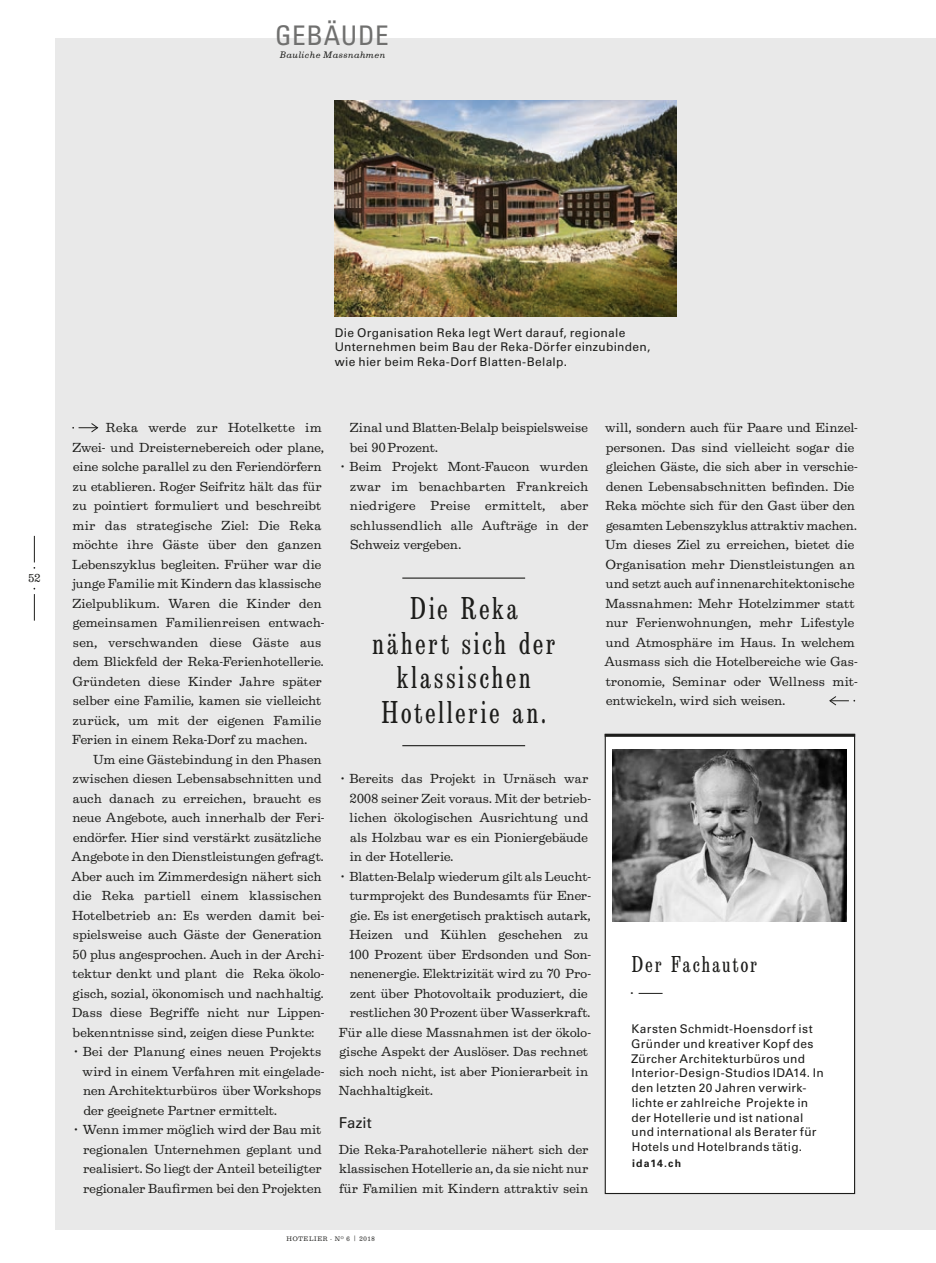
<style>
.page{position:relative;width:936px;height:1263px;background:#fff}
.page>*{position:absolute;margin:0;border:0;box-sizing:border-box;transform-origin:0 0}
.t1{font:33px/34.5px "Egizio URW Con";letter-spacing:.075em;color:#1d1d1b;text-align:center}
.t2{font:condensed 27px "Univers LT Pro";letter-spacing:.02em;color:#70706f}
.t3{font:24px "Egizio T Cond Ro 1";letter-spacing:.075em;color:#1d1d1b}
.t4{font:15px "Univers LT Pro 55 Roman";letter-spacing:.005em;color:#1d1d1b}
.t5{font:15px "Egizio URW";color:#1d1d1b}
.t6{font:13.65px/19.5px "Egizio URW";letter-spacing:.005em;color:#1d1d1b}
.t7{font:12px/14.7px "Univers LT Pro 55 Roman";letter-spacing:.025em;color:#1d1d1b}
.t8{font:12px "Egizio URW";color:#1d1d1b}
.t9{font:700 10.5px "Univers LT Pro 65";letter-spacing:.115em;color:#1d1d1b}
.t10{font:italic 9.75px "Egizio URW";letter-spacing:.055em;color:#1d1d1b}
.t11{font:6.75px "Egizio URW";letter-spacing:.105em;color:#1d1d1b}
</style>
<div class="page">
<div style="left:55px;top:38px;width:880px;height:1192px;background:#e9e9e9"></div>
<svg style="left:34px;top:536px;width:1px;height:33px"></svg>
<svg style="left:34px;top:588px;width:1px;height:33px"></svg>
<img style="left:334px;top:101px;width:342px;height:215px">
<svg style="left:72px;top:423px;width:26px;height:10px"></svg>
<hr style="left:402px;top:577px;width:123px;height:2px;background:#1d1d1b">
<hr style="left:402px;top:745px;width:123px;height:1px;background:#1d1d1b">
<svg style="left:829px;top:696px;width:26px;height:10px"></svg>
<div style="left:605px;top:734px;width:249px;height:459px;background:#fff"></div>
<svg style="left:638px;top:993px;width:24px;height:1px"></svg>
<div style="left:604px;top:734px;width:251px;height:460px;border:1px solid #1d1d1b"></div>
<img style="left:613px;top:749px;width:233px;height:173px">
<hr style="left:604px;top:734px;width:251px;height:3px;background:#1d1d1b">
<h2 class="t2" style="left:275px;top:18px;width:115px">GEBÄUDE</h2>
<p class="t10" style="left:280px;top:49px;width:107px">Bauliche Massnahmen</p>
<p class="t8" style="left:28px;top:572px;width:14px">52</p>
<p class="t7" style="left:335px;top:324px;width:317px">Die Organisation Reka legt Wert darauf, regionale<br>Unternehmen beim Bau der Reka-Dörfer einzubinden, wie hier beim Reka-Dorf Blatten-Belalp.</p>
<p class="t6" style="left:72px;top:418px;width:254px;text-indent:34px">Reka werde zur Hotelkette im Zwei- und Dreisternebereich oder plane, eine solche parallel zu den Feriendörfern zu etablieren. Roger Seifritz hält das für zu pointiert formuliert und beschreibt mir das strategische Ziel: Die Reka möchte ihre Gäste über den ganzen Lebenszyklus begleiten. Früher war die junge Familie mit Kindern das klassische Zielpublikum. Waren die Kinder den gemeinsamen Familienreisen entwach&shy;sen, verschwanden diese Gäste aus dem Blickfeld der Reka-Ferienhotellerie.<br>Gründeten diese Kinder Jahre später selber eine Familie, kamen sie vielleicht zurück, um mit der eigenen Familie Ferien in einem Reka-Dorf zu machen.</p>
<p class="t6" style="left:71px;top:750px;width:255px;text-indent:22px">Um eine Gästebindung in den Phasen zwischen diesen Lebensabschnitten und auch danach zu erreichen, braucht es neue Angebote, auch innerhalb der Feri&shy;endörfer. Hier sind verstärkt zusätzliche Angebote in den Dienstleistungen gefragt.<br>Aber auch im Zimmerdesign nähert sich die Reka partiell einem klassischen Hotelbetrieb an: Es werden damit bei&shy;spielsweise auch Gäste der Generation 50 plus angesprochen. Auch in der Archi&shy;tektur denkt und plant die Reka ökolo&shy;gisch, sozial, ökonomisch und nachhaltig.<br>Dass diese Begriffe nicht nur Lippen&shy;bekenntnisse sind, zeigen diese Punkte:</p>
<p class="t6" style="left:83px;top:1042px;width:243px;text-indent:-9px">• Bei der Planung eines neuen Projekts wird in einem Verfahren mit eingelade&shy;nen Architekturbüros über Workshops der geeignete Partner ermittelt.</p>
<p class="t6" style="left:83px;top:1120px;width:240px;text-align:justify;text-indent:-9px">• Wenn immer möglich wird der Bau mit regionalen Unternehmen geplant und realisiert. So liegt der Anteil beteiligter regionaler Baufirmen bei den Projekten</p>
<p class="t6" style="left:350px;top:418px;width:239px">Zinal und Blatten-Belalp beispielsweise bei 90Prozent.</p>
<p class="t6" style="left:349px;top:457px;width:240px;text-align:justify;text-indent:-9px">• Beim Projekt Mont-Faucon wurden zwar im benachbarten Frankreich niedrigere Preise ermittelt, aber schlussendlich alle Aufträge in der Schweiz vergeben.</p>
<h1 class="t1" style="left:372px;top:592px;width:184px">Die Reka nähert sich der klassischen<br>Hotellerie an.</h1>
<p class="t6" style="left:604px;top:418px;width:255px">will, sondern auch für Paare und Einzel&shy;personen. Das sind vielleicht sogar die gleichen Gäste, die sich aber in verschie&shy;denen Lebensabschnitten befinden. Die Reka möchte sich für den Gast über den gesamten Lebenszyklus attraktiv machen.<br>Um dieses Ziel zu erreichen, bietet die Organisation mehr Dienstleistungen an und setzt auch auf innenarchitektonische Massnahmen: Mehr Hotelzimmer statt nur Ferienwohnungen, mehr Lifestyle und Atmosphäre im Haus. In welchem Ausmass sich die Hotelbereiche wie Gas&shy;tronomie, Seminar oder Wellness mit&shy;entwickeln, wird sich weisen.</p>
<p class="t6" style="left:349px;top:769px;width:243px;text-indent:-9px">• Bereits das Projekt in Urnäsch war 2008 seiner Zeit voraus. Mit der betrieb&shy;lichen ökologischen Ausrichtung und als Holzbau war es ein Pioniergebäude in der Hotellerie.</p>
<p class="t6" style="left:340px;top:867px;width:252px">• Blatten-Belalp wiederum gilt als Leucht-</p>
<p class="t6" style="left:350px;top:886px;width:243px">turmprojekt des Bundesamts für Ener-</p>
<p class="t6" style="left:350px;top:906px;width:242px">gie. Es ist energetisch praktisch autark,</p>
<p class="t6" style="left:349px;top:925px;width:240px">Heizen und Kühlen geschehen zu</p>
<p class="t6" style="left:348px;top:945px;width:244px">100 Prozent über Erdsonden und Son-</p>
<p class="t6" style="left:349px;top:964px;width:243px">nenenergie. Elektrizität wird zu 70 Pro-</p>
<p class="t6" style="left:350px;top:984px;width:239px">zent über Photovoltaik produziert, die</p>
<p class="t6" style="left:349px;top:1003px;width:242px">restlichen 30 Prozent über Wasserkraft.</p>
<p class="t6" style="left:339px;top:1023px;width:254px">Für alle diese Massnahmen ist der ökolo-</p>
<p class="t6" style="left:339px;top:1042px;width:250px">gische Aspekt der Auslöser. Das rechnet</p>
<p class="t6" style="left:339px;top:1062px;width:250px">sich noch nicht, ist aber Pionierarbeit in</p>
<p class="t6" style="left:339px;top:1081px;width:96px">Nachhaltigkeit.</p>
<p class="t4" style="left:339px;top:1112px;width:34px">Fazit</p>
<p class="t6" style="left:339px;top:1140px;width:251px;text-align:justify">Die Reka-Parahotellerie nähert sich der klassischen Hotellerie an, da sie nicht nur für Familien mit Kindern attraktiv sein</p>
<h3 class="t3" style="left:631px;top:951px;width:127px">Der Fachautor</h3>
<p class="t5" style="left:630px;top:981px;width:5px">.</p>
<p class="t7" style="left:631px;top:1021px;width:194px">Karsten Schmidt-Hoensdorf ist<br>Gründer und kreativer Kopf des<br>Zürcher Architekturbüros und<br>Interior-Design-Studios IDA14. In den letzten 20 Jahren verwirk&shy;lichte er zahlreiche Projekte in der Hotellerie und ist national und international als Berater für<br>Hotels und Hotelbrands tätig.</p>
<p class="t9" style="left:632px;top:1156px;width:50px">ida14.ch</p>
<p class="t11" style="left:286px;top:1235px;width:90px">HOTELIER · N<sup>O</sup> 6 | 2018</p>
</div>
